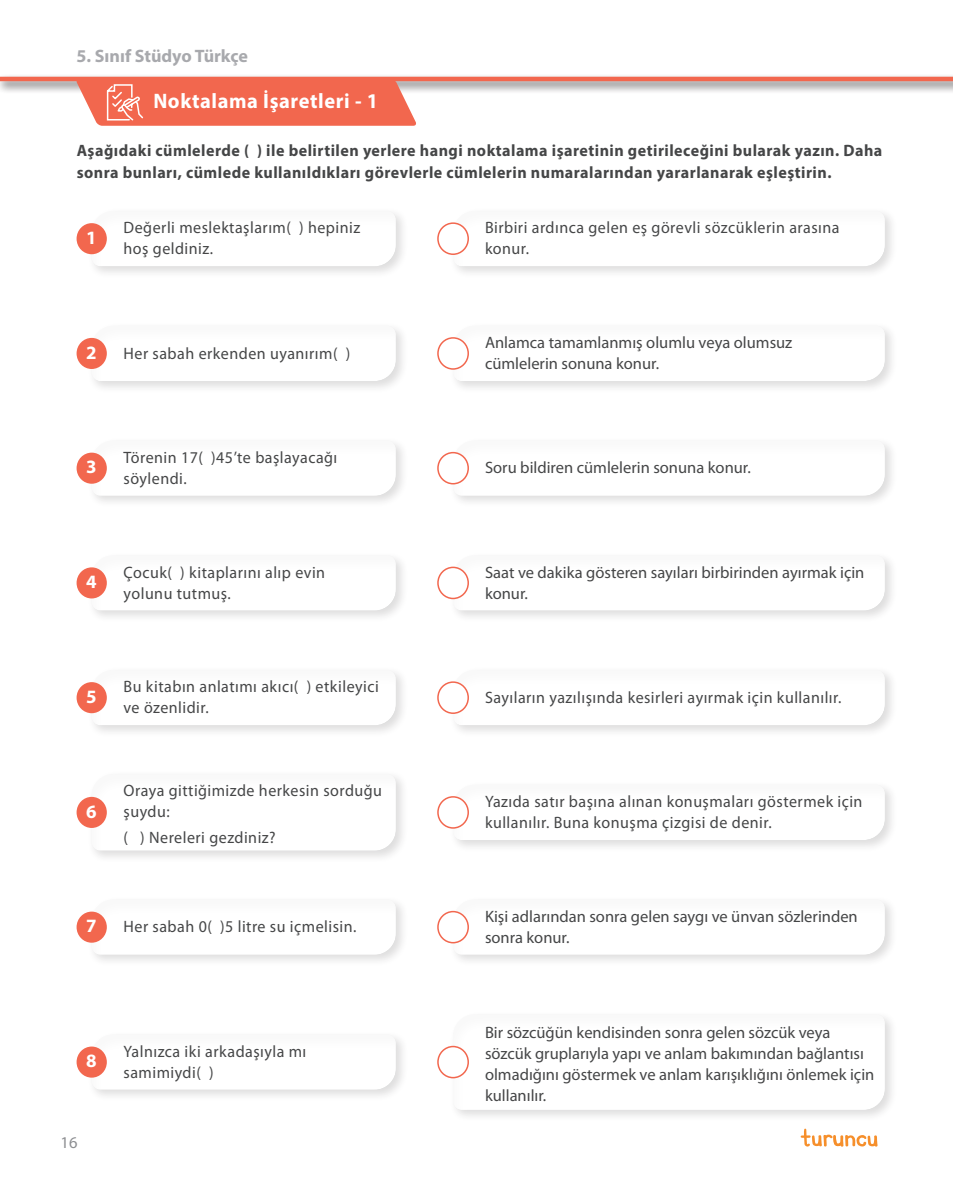
<style>
.page{position:relative;width:953px;height:1195px;background:#fff}
.page>*{position:absolute;margin:0;border:0;box-sizing:border-box;transform-origin:0 0}
.t1{font:700 21px "Myriad Pro";letter-spacing:.03em;color:#fff}
.t2{font:700 18.9px "Myriad Pro";color:#fff}
.t3{font:700 18px "Myriad Pro";color:#a8a9ad}
.t4{font:16.5px/21px "Myriad Pro";letter-spacing:.03em;color:#454647}
.t5{font:16.5px/21px "Myriad Pro";color:#454647}
.t6{font:700 16.5px/22.5px "Myriad Pro";letter-spacing:.03em;color:#454647}
.t7{font:16.5px "Myriad Pro";color:#8d8f92}
</style>
<div class="page">
<div style="left:0;top:73px;width:952px;height:21px;background:#231f20;opacity:.75"></div>
<hr style="left:0;top:77px;width:952px;height:4px;background:#f2674e">
<svg style="left:800px;top:1128px;width:77px;height:19px"></svg>
<svg style="left:76px;top:81px;width:340px;height:45px;background:#f2735c"></svg>
<div style="left:449px;top:207px;width:448px;height:72px;background:#231f20;opacity:.15"></div>
<div style="left:440px;top:199px;width:459px;height:69px;background:#fff"></div>
<div style="left:88px;top:207px;width:320px;height:72px;background:#231f20;opacity:.15"></div>
<div style="left:79px;top:199px;width:331px;height:69px;background:#fff"></div>
<div style="left:77px;top:223px;width:30px;height:31px;background:#f2674e;border-radius:50%"></div>
<div style="left:437px;top:222px;width:32px;height:33px;border:2px solid #f2674e;border-radius:50%"></div>
<div style="left:449px;top:666px;width:448px;height:72px;background:#231f20;opacity:.15"></div>
<div style="left:440px;top:658px;width:459px;height:69px;background:#fff"></div>
<div style="left:88px;top:666px;width:320px;height:72px;background:#231f20;opacity:.15"></div>
<div style="left:79px;top:658px;width:331px;height:69px;background:#fff"></div>
<div style="left:77px;top:682px;width:30px;height:31px;background:#f2674e;border-radius:50%"></div>
<div style="left:437px;top:681px;width:32px;height:33px;border:2px solid #f2674e;border-radius:50%"></div>
<div style="left:449px;top:436px;width:448px;height:72px;background:#231f20;opacity:.15"></div>
<div style="left:440px;top:428px;width:459px;height:69px;background:#fff"></div>
<div style="left:88px;top:436px;width:320px;height:72px;background:#231f20;opacity:.15"></div>
<div style="left:79px;top:428px;width:331px;height:69px;background:#fff"></div>
<div style="left:77px;top:453px;width:30px;height:31px;background:#f2674e;border-radius:50%"></div>
<div style="left:437px;top:452px;width:32px;height:32px;border:2px solid #f2674e;border-radius:50%"></div>
<div style="left:449px;top:895px;width:448px;height:72px;background:#231f20;opacity:.15"></div>
<div style="left:440px;top:887px;width:459px;height:69px;background:#fff"></div>
<div style="left:88px;top:895px;width:320px;height:72px;background:#231f20;opacity:.15"></div>
<div style="left:79px;top:887px;width:331px;height:69px;background:#fff"></div>
<div style="left:77px;top:911px;width:30px;height:32px;background:#f2674e;border-radius:50%"></div>
<div style="left:437px;top:911px;width:32px;height:32px;border:2px solid #f2674e;border-radius:50%"></div>
<div style="left:449px;top:322px;width:448px;height:71px;background:#231f20;opacity:.15"></div>
<div style="left:440px;top:314px;width:459px;height:69px;background:#fff"></div>
<div style="left:88px;top:322px;width:320px;height:71px;background:#231f20;opacity:.15"></div>
<div style="left:79px;top:314px;width:331px;height:69px;background:#fff"></div>
<div style="left:77px;top:338px;width:30px;height:31px;background:#f2674e;border-radius:50%"></div>
<div style="left:437px;top:337px;width:32px;height:33px;border:2px solid #f2674e;border-radius:50%"></div>
<div style="left:449px;top:780px;width:448px;height:72px;background:#231f20;opacity:.15"></div>
<div style="left:440px;top:772px;width:459px;height:69px;background:#fff"></div>
<div style="left:88px;top:770px;width:320px;height:93px;background:#231f20;opacity:.15"></div>
<div style="left:79px;top:762px;width:331px;height:90px;background:#fff"></div>
<div style="left:77px;top:797px;width:30px;height:31px;background:#f2674e;border-radius:50%"></div>
<div style="left:437px;top:796px;width:32px;height:33px;border:2px solid #f2674e;border-radius:50%"></div>
<div style="left:449px;top:551px;width:448px;height:72px;background:#231f20;opacity:.15"></div>
<div style="left:440px;top:543px;width:459px;height:69px;background:#fff"></div>
<div style="left:88px;top:551px;width:320px;height:72px;background:#231f20;opacity:.15"></div>
<div style="left:79px;top:543px;width:331px;height:69px;background:#fff"></div>
<div style="left:77px;top:567px;width:30px;height:31px;background:#f2674e;border-radius:50%"></div>
<div style="left:437px;top:567px;width:32px;height:32px;border:2px solid #f2674e;border-radius:50%"></div>
<div style="left:449px;top:1010px;width:448px;height:112px;background:#231f20;opacity:.15"></div>
<div style="left:440px;top:1001px;width:459px;height:110px;background:#fff"></div>
<div style="left:88px;top:1030px;width:320px;height:72px;background:#231f20;opacity:.15"></div>
<div style="left:79px;top:1022px;width:331px;height:69px;background:#fff"></div>
<div style="left:77px;top:1046px;width:30px;height:31px;background:#f2674e;border-radius:50%"></div>
<div style="left:437px;top:1046px;width:32px;height:32px;border:2px solid #f2674e;border-radius:50%"></div>
<p class="t3" style="left:77px;top:44px;width:173px">5. Sınıf Stüdyo Türkçe</p>
<p class="t1" style="left:153px;top:87px;width:226px">Noktalama İşaretleri - 1</p>
<p class="t6" style="left:77px;top:138px;width:807px">Aşağıdaki cümlelerde ( ) ile belirtilen yerlere hangi noktalama işaretinin getirileceğini bularak yazın. Daha sonra bunları, cümlede kullanıldıkları görevlerle cümlelerin numaralarından yararlanarak eşleştirin.</p>
<p class="t2" style="left:86px;top:225px;width:12px">1</p>
<p class="t4" style="left:124px;top:217px;width:238px">Değerli meslektaşlarım( ) hepiniz hoş geldiniz.</p>
<p class="t2" style="left:86px;top:340px;width:12px">2</p>
<p class="t4" style="left:124px;top:342px;width:228px">Her sabah erkenden uyanırım( )</p>
<p class="t2" style="left:86px;top:455px;width:12px">3</p>
<p class="t4" style="left:124px;top:446px;width:215px">Törenin 17( )45’te başlayacağı söylendi.</p>
<p class="t2" style="left:86px;top:569px;width:12px">4</p>
<p class="t4" style="left:124px;top:561px;width:203px">Çocuk( ) kitaplarını alıp evin yolunu tutmuş.</p>
<p class="t2" style="left:86px;top:684px;width:12px">5</p>
<p class="t4" style="left:124px;top:676px;width:257px">Bu kitabın anlatımı akıcı( ) etkileyici ve özenlidir.</p>
<p class="t2" style="left:86px;top:799px;width:12px">6</p>
<p class="t4" style="left:124px;top:780px;width:260px">Oraya gittiğimizde herkesin sorduğu şuydu:</p>
<p class="t4" style="left:124px;top:826px;width:154px">( ) Nereleri gezdiniz?</p>
<p class="t2" style="left:86px;top:914px;width:12px">7</p>
<p class="t4" style="left:124px;top:916px;width:234px">Her sabah 0( )5 litre su içmelisin.</p>
<p class="t2" style="left:86px;top:1048px;width:12px">8</p>
<p class="t7" style="left:61px;top:1132px;width:18px">16</p>
<p class="t4" style="left:124px;top:1040px;width:184px">Yalnızca iki arkadaşıyla mı samimiydi( )</p>
<p class="t4" style="left:485px;top:217px;width:356px">Birbiri ardınca gelen eş görevli sözcüklerin arasına konur.</p>
<p class="t5" style="left:485px;top:332px;width:309px">Anlamca tamamlanmış olumlu veya olumsuz cümlelerin sonuna konur.</p>
<p class="t5" style="left:485px;top:457px;width:267px">Soru bildiren cümlelerin sonuna konur.</p>
<p class="t5" style="left:485px;top:561px;width:381px">Saat ve dakika gösteren sayıları birbirinden ayırmak için konur.</p>
<p class="t4" style="left:485px;top:686px;width:358px">Sayıların yazılışında kesirleri ayırmak için kullanılır.</p>
<p class="t4" style="left:485px;top:791px;width:379px">Yazıda satır başına alınan konuşmaları göstermek için kullanılır. Buna konuşma çizgisi de denir.</p>
<p class="t5" style="left:485px;top:905px;width:374px">Kişi adlarından sonra gelen saygı ve ünvan sözlerinden sonra konur.</p>
<p class="t5" style="left:485px;top:1021px;width:391px">Bir sözcüğün kendisinden sonra gelen sözcük veya sözcük gruplarıyla yapı ve anlam bakımından bağlantısı olmadığını göstermek ve anlam karışıklığını önlemek için kullanılır.</p>
</div>
